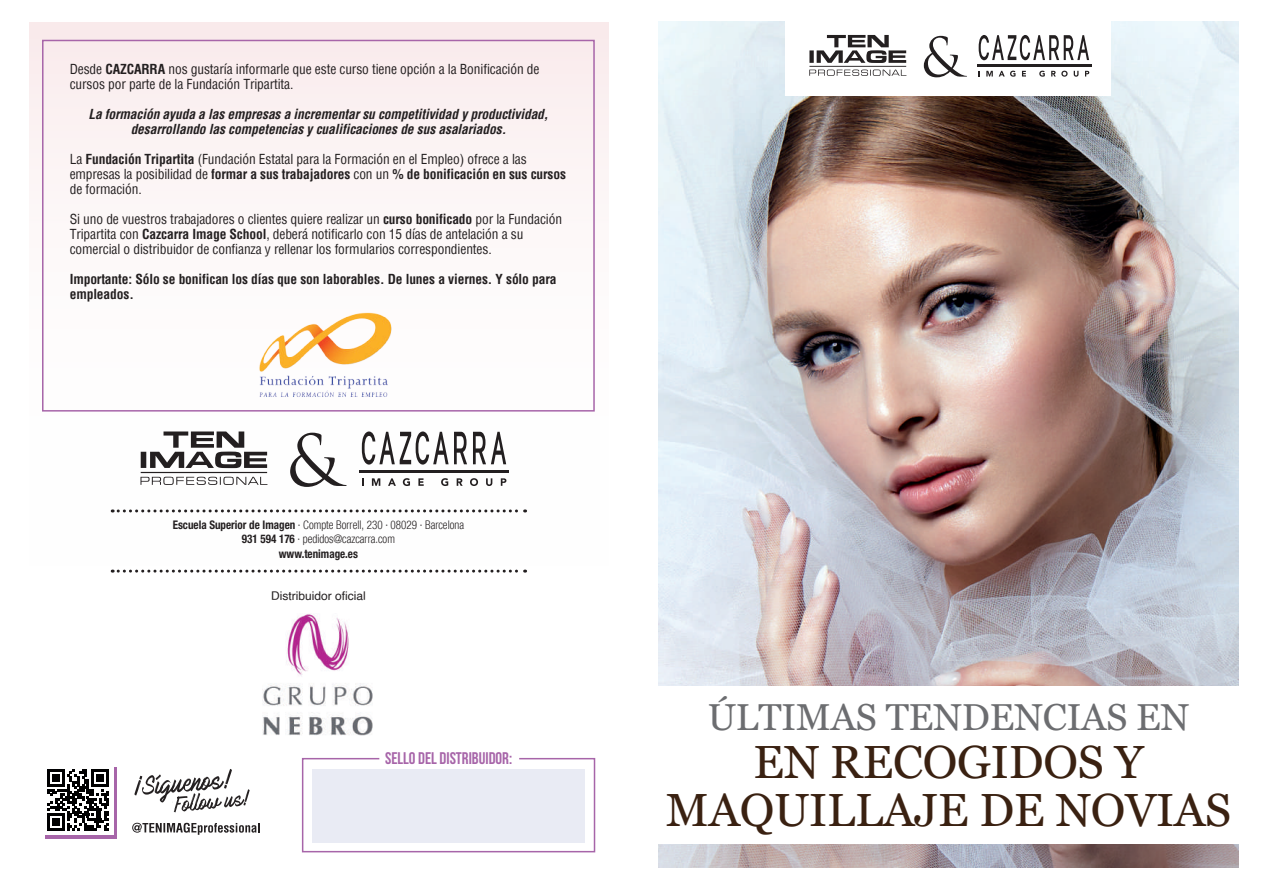
<style>
.page{position:relative;width:1263px;height:893px;background:#fff}
.page>*{position:absolute;margin:0;border:0;box-sizing:border-box;transform-origin:0 0}
.t1{font:46.5px/48px "Georgia";letter-spacing:-.005em;color:#3a2111;text-align:center}
.t2{font:37.5px "Georgia";letter-spacing:-.005em;color:#6c6d70}
.t3{font:700 16.8px "Bebas Neue";color:#a765a9}
.t4{font:condensed 13.5px/15px "Helvetica";letter-spacing:-.01em;color:#231f20}
.t5{font:italic 700 condensed 13.5px/15px "Helvetica";letter-spacing:-.01em;color:#231f20;text-align:center}
.t6{font:700 condensed 13.5px/15px "Helvetica";letter-spacing:-.01em;color:#231f20}
.t7{font:12px "Helvetica";color:#231f20}
.t8{font:300 condensed 11.85px/14.5px "Helvetica Neue";color:#231f20;text-align:center;scale:.93 1}
.t9{font:700 condensed 11.85px "Helvetica Neue LT Pro";color:#231f20;scale:.93 1}
.s1{font-weight:700}
.s2{font-family:"Helvetica Neue LT Pro";font-weight:700}
</style>
<div class="page">
<img style="left:658px;top:22px;width:580px;height:845px">
<div style="left:29px;top:23px;width:580px;height:847px;background:linear-gradient(to bottom,#fbf1f2,#fff)"></div>
<div style="left:648px;top:686px;width:595px;height:158px;background:#fff"></div>
<svg style="left:140px;top:431px;width:127px;height:54px"></svg>
<svg style="left:372px;top:478px;width:8px;height:8px"></svg>
<svg style="left:388px;top:478px;width:8px;height:8px"></svg>
<svg style="left:403px;top:478px;width:7px;height:8px"></svg>
<svg style="left:418px;top:478px;width:6px;height:8px"></svg>
<svg style="left:441px;top:478px;width:7px;height:8px"></svg>
<svg style="left:457px;top:478px;width:6px;height:8px"></svg>
<svg style="left:470px;top:478px;width:8px;height:8px"></svg>
<svg style="left:486px;top:478px;width:6px;height:8px"></svg>
<svg style="left:501px;top:478px;width:5px;height:8px"></svg>
<hr style="left:359px;top:470px;width:150px;height:3px;background:#231f20">
<svg style="left:473px;top:432px;width:33px;height:32px"></svg>
<svg style="left:362px;top:431px;width:105px;height:34px"></svg>
<svg style="left:290px;top:433px;width:57px;height:54px"></svg>
<svg style="left:112px;top:509px;width:414px;height:3px"></svg>
<svg style="left:112px;top:570px;width:414px;height:3px"></svg>
<div style="left:42px;top:40px;width:553px;height:372px;border:2px solid #a765a9"></div>
<div style="left:46px;top:767px;width:71px;height:72px;background:#a765a9"></div>
<div style="left:43px;top:764px;width:71px;height:71px;background:#fff"></div>
<svg style="left:48px;top:769px;width:61px;height:61px"></svg>
<svg style="left:132px;top:823px;width:128px;height:12px"></svg>
<svg style="left:134px;top:769px;width:116px;height:43px"></svg>
<svg style="left:301px;top:757px;width:295px;height:96px"></svg>
<div style="left:312px;top:769px;width:273px;height:73px;background:#e9ebf4"></div>
<img style="left:243px;top:301px;width:163px;height:119px">
<div style="left:786px;top:13px;width:325px;height:83px;background:#fff"></div>
<svg style="left:809px;top:35px;width:97px;height:41px"></svg>
<svg style="left:986px;top:71px;width:7px;height:6px"></svg>
<svg style="left:999px;top:71px;width:16px;height:6px"></svg>
<svg style="left:1022px;top:71px;width:4px;height:6px"></svg>
<svg style="left:1039px;top:71px;width:6px;height:6px"></svg>
<svg style="left:1051px;top:71px;width:16px;height:6px"></svg>
<svg style="left:1074px;top:71px;width:4px;height:6px"></svg>
<svg style="left:1085px;top:71px;width:4px;height:6px"></svg>
<hr style="left:977px;top:64px;width:114px;height:3px;background:#231f20">
<svg style="left:979px;top:35px;width:110px;height:25px"></svg>
<svg style="left:924px;top:36px;width:43px;height:41px"></svg>
<img style="left:263px;top:614px;width:111px;height:122px">
<p class="t4" style="left:70px;top:61px;width:471px">Desde <span class="s1">CAZCARRA</span> nos gustaría informarle que este curso tiene opción a la Bonificación de cursos por parte de la Fundación Tripartita.</p>
<p class="t5" style="left:88px;top:106px;width:461px">La formación ayuda a las empresas a incrementar su competitividad y productividad, desarrollando las competencias y cualificaciones de sus asalariados.</p>
<p class="t4" style="left:70px;top:151px;width:498px">La <span class="s1">Fundación Tripartita</span> (Fundación Estatal para la Formación en el Empleo) ofrece a las empresas la posibilidad de <span class="s1">formar a sus trabajadores</span> con un <span class="s1">% de bonificación en sus cursos </span>de formación.</p>
<p class="t4" style="left:70px;top:211px;width:494px">Si uno de vuestros trabajadores o clientes quiere realizar un <span class="s1">curso bonificado</span> por la Fundación<br>Tripartita con <span class="s1">Cazcarra Image School</span>, deberá notificarlo con 15 días de antelación a su comercial o distribuidor de confianza y rellenar los formularios correspondientes.</p>
<p class="t6" style="left:70px;top:271px;width:488px">Importante: Sólo se bonifican los días que son laborables. De lunes a viernes. Y sólo para empleados.</p>
<p class="t8" style="left:173px;top:517px;width:315px"><span class="s2">Escuela Superior de Imagen</span> · Compte Borrell, 230 · 08029 · Barcelona<br><span class="s2">931 594 176</span> · pedidos@cazcarra.com</p>
<p class="t9" style="left:279px;top:546px;width:87px">www.tenimage.es</p>
<p class="t7" style="left:271px;top:587px;width:96px">Distribuidor oficial</p>
<p class="t3" style="left:385px;top:749px;width:129px">SELLO DEL DISTRIBUIDOR:</p>
<h2 class="t2" style="left:708px;top:694px;width:483px">ÚLTIMAS TENDENCIAS EN</h2>
<h1 class="t1" style="left:666px;top:739px;width:567px">EN RECOGIDOS Y<br>MAQUILLAJE DE NOVIAS</h1>
</div>
